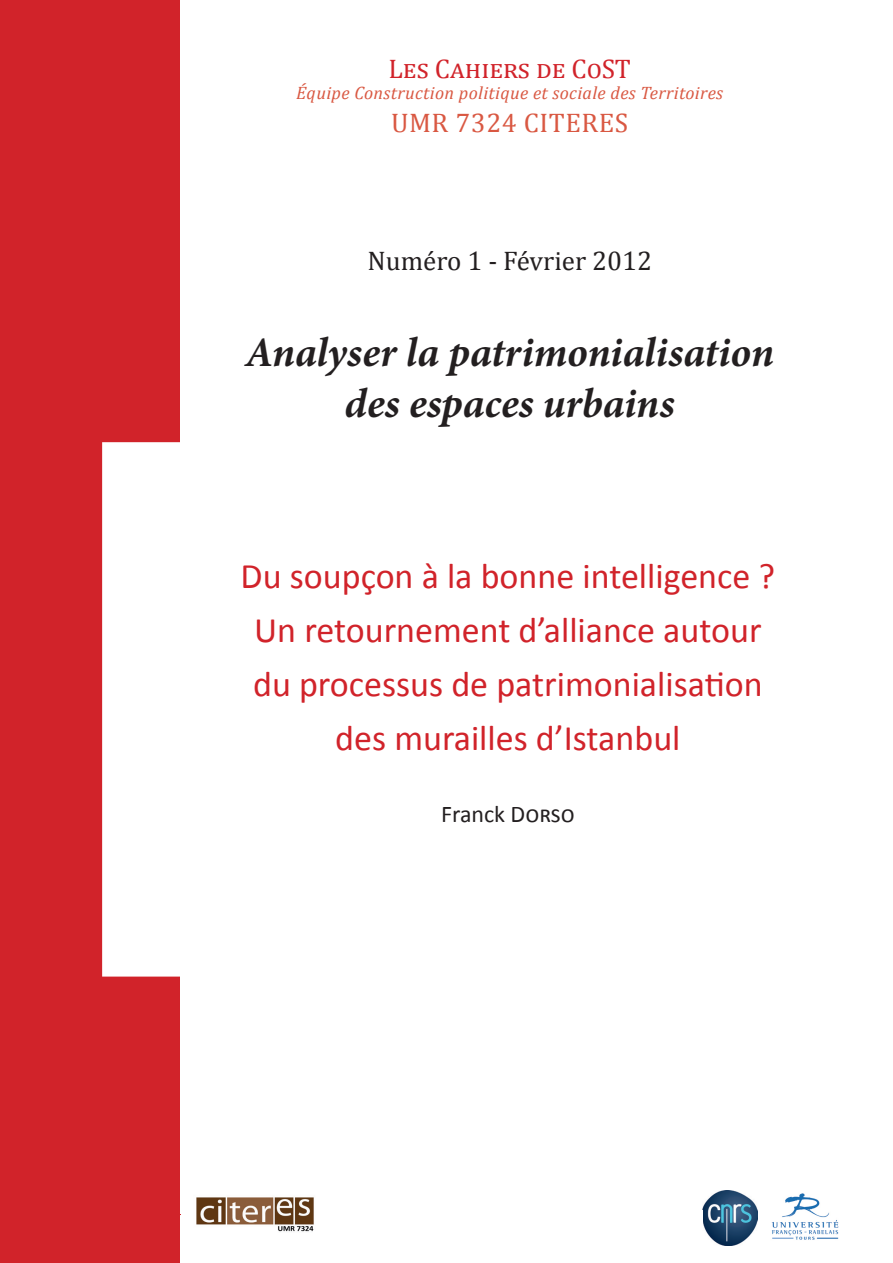
<style>
.page{position:relative;width:893px;height:1263px;background:#fff}
.page>*{position:absolute;margin:0;border:0;box-sizing:border-box;transform-origin:0 0}
.t1{font:italic 700 42px/50.4px "Minion Pro";letter-spacing:-.005em;color:#231f20;text-align:center}
.t2{font:36px/54px "Calibri";color:#d1232a;text-align:center}
.t3{font:27px "Cambria";color:#231f20}
.t4{font:27px "Cambria";color:#d1232a}
.t5{font:27px "Cambria";letter-spacing:.02em;color:#d95842}
.t6{font:24px "Calibri";color:#231f20}
.t7{font:italic 18px "Cambria";letter-spacing:.02em;color:#d95842}
</style>
<div class="page">
<hr style="left:0;top:1214px;width:785px;height:1px;background:#d1232a">
<div style="left:0;top:0;width:180px;height:1263px;background:#d1232a"></div>
<div style="left:181px;top:1185px;width:160px;height:61px;background:#fff"></div>
<img style="left:196px;top:1197px;width:118px;height:35px">
<div style="left:702px;top:1190px;width:67px;height:56px;background:#fff"></div>
<img style="left:702px;top:1190px;width:55px;height:56px">
<img style="left:769px;top:1193px;width:70px;height:47px">
<div style="left:102px;top:442px;width:95px;height:534px;background:#fff"></div>
<div style="left:327px;top:1210px;width:375px;height:20px;background:#fff"></div>
<p class="t4" style="left:388px;top:53px;width:244px">Les Cahiers de CoST</p>
<p class="t7" style="left:296px;top:80px;width:428px">équipe Construction politique et sociale des Territoires</p>
<p class="t5" style="left:391px;top:107px;width:239px">UMR 7324 CITERES</p>
<p class="t3" style="left:367px;top:244px;width:286px">Numéro 1 - Février 2012</p>
<p class="t1" style="left:245px;top:327px;width:530px">Analyser la patrimonialisation des espaces urbains</p>
<p class="t2" style="left:241px;top:549px;width:536px">Du soupçon à la bonne intelligence ?<br>Un retournement d’alliance autour du processus de patrimonialisation des murailles d’Istanbul</p>
<p class="t6" style="left:441px;top:799px;width:135px">Franck Dorso</p>
</div>
